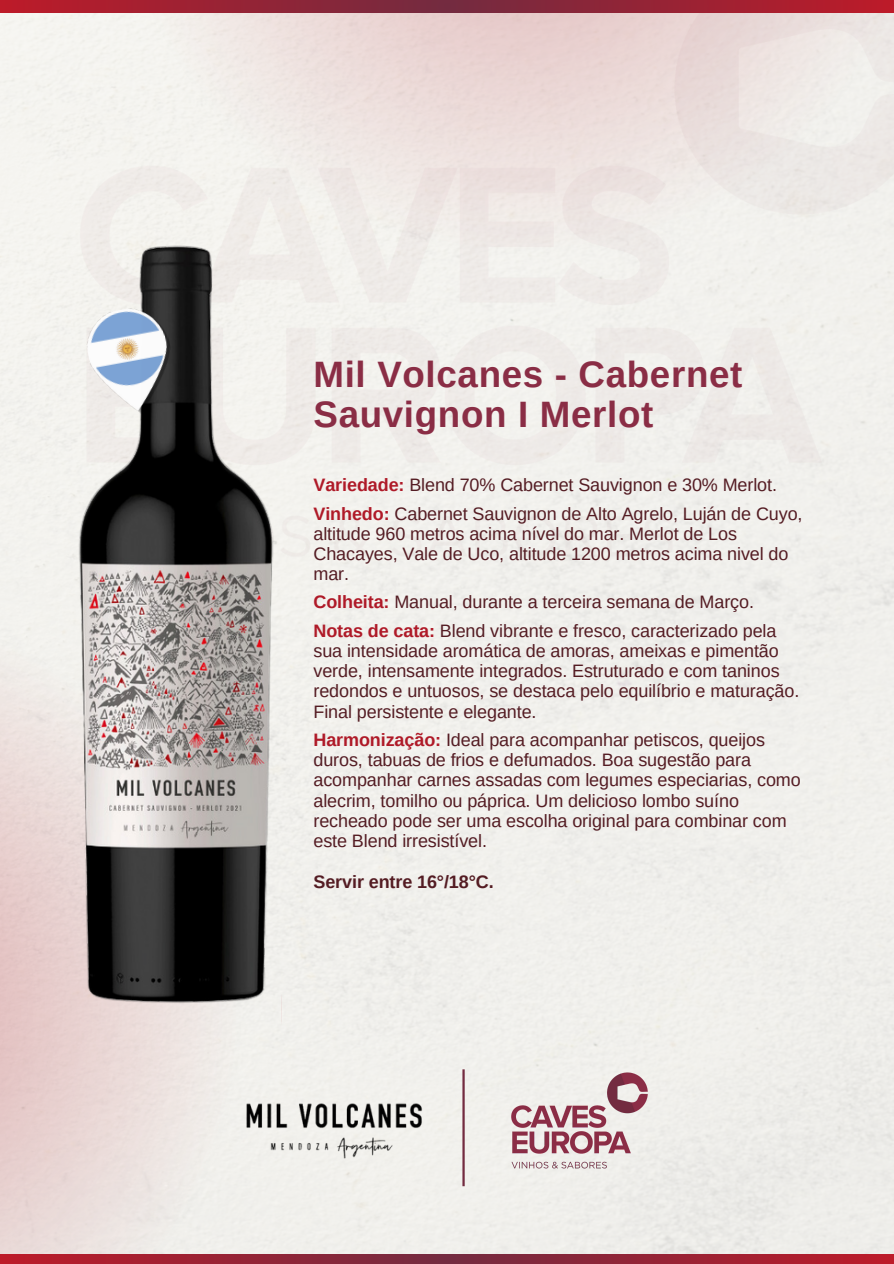
<style>
.page{position:relative;width:894px;height:1264px;background:#fff}
.page>*{position:absolute;margin:0;border:0;box-sizing:border-box;transform-origin:0 0}
.t1{font:700 36.75px/39.3px "Arimo";letter-spacing:.02em;color:#8a2d45}
.t2{font:18px/20.2px "Arimo";letter-spacing:-.005em;color:#541c23}
.t3{font:700 18px "Arimo";letter-spacing:-.005em;color:#541c23}
.s1{font-weight:700;color:#af1a28}
</style>
<div class="page">
<div style="left:0;top:13px;width:893px;height:1241px;background:#f0f0ec"></div>
<div style="left:316px;top:295px;width:577px;height:271px;background:#f1f0ec"></div>
<svg style="left:0;top:562px;width:281px;height:692px;background:#ebdfdc"></svg>
<svg style="left:74px;top:13px;width:819px;height:282px;background:#eee6e3"></svg>
<svg style="left:0;top:0;width:893px;height:13px;background:#982234"></svg>
<svg style="left:0;top:1254px;width:893px;height:9px;background:#982234"></svg>
<img style="left:38px;top:202px;width:278px;height:842px">
<img style="left:81px;top:302px;width:100px;height:119px">
<img style="left:510px;top:1071px;width:138px;height:98px">
<hr style="left:462px;top:1069px;width:2px;height:117px;background:#732b40">
<img style="left:245px;top:1102px;width:182px;height:57px">
<p class="t1" style="left:313px;top:355px;width:430px">Mil Volcanes - Cabernet<br>Sauvignon I Merlot</p>
<p class="t2" style="left:313px;top:475px;width:465px"><span class="s1">Variedade:</span> Blend 70% Cabernet Sauvignon e 30% Merlot.</p>
<p class="t2" style="left:313px;top:503px;width:490px"><span class="s1">Vinhedo:</span> Cabernet Sauvignon de Alto Agrelo, Luján de Cuyo,</p>
<p class="t2" style="left:313px;top:523px;width:476px">altitude 960 metros acima nível do mar. Merlot de Los<br>Chacayes, Vale de Uco, altitude 1200 metros acima nivel do mar.</p>
<p class="t2" style="left:313px;top:592px;width:442px"><span class="s1">Colheita:</span> Manual, durante a terceira semana de Março.</p>
<p class="t2" style="left:313px;top:620px;width:487px"><span class="s1">Notas de cata:</span> Blend vibrante e fresco, caracterizado pela sua intensidade aromática de amoras, ameixas e pimentão verde, intensamente integrados. Estruturado e com taninos redondos e untuosos, se destaca pelo equilíbrio e maturação.<br>Final persistente e elegante.</p>
<p class="t2" style="left:313px;top:729px;width:453px"><span class="s1">Harmonização:</span> Ideal para acompanhar petiscos, queijos duros, tabuas de frios e defumados. Boa sugestão para</p>
<p class="t2" style="left:313px;top:770px;width:488px">acompanhar carnes assadas com legumes especiarias, como alecrim, tomilho ou páprica. Um delicioso lombo suíno recheado pode ser uma escolha original para combinar com este Blend irresistível.</p>
<p class="t3" style="left:313px;top:871px;width:182px">Servir entre 16°/18°C.</p>
</div>
